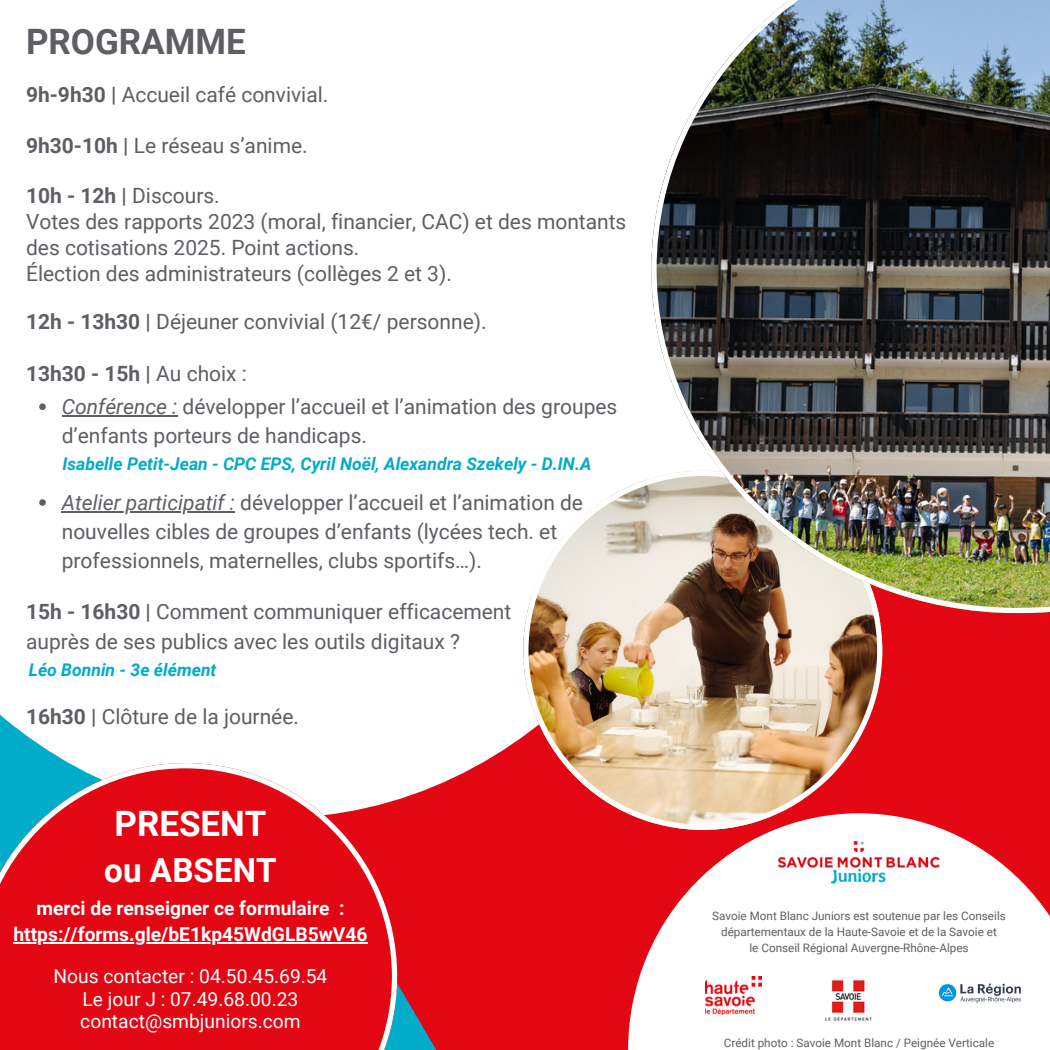
<style>
.page{position:relative;width:1050px;height:1050px;background:#fff}
.page>*{position:absolute;margin:0;border:0;box-sizing:border-box;transform-origin:0 0}
.t1{font:700 35px "Roboto";color:#5e5e64}
.t2{font:700 35px "Roboto";color:#fff}
.t3{font:700 33.25px "Roboto";color:#fff}
.t4{font:21px/26.2px "Roboto";color:#5e5e64}
.t5{font:700 21px "Roboto";color:#5e5e64}
.t6{font:700 19.25px/42px "Roboto";color:#fff;text-align:center}
.t7{font:19.25px/22.4px "Roboto";color:#fff}
.t8{font:italic 700 17.5px "Roboto";color:#00acc9}
.t9{font:11.72px/15.6px "Roboto";color:#5e5e64;text-align:center}
.s1{font-weight:700}
.s2{font-weight:400}
.s3{font-style:italic}
</style>
<div class="page">
<div style="left:882px;top:613px;width:168px;height:200px;background:#e30613"></div>
<div style="left:397px;top:818px;width:231px;height:232px;background:#e30613"></div>
<svg style="left:628px;top:813px;width:422px;height:237px"></svg>
<img style="left:705px;top:976px;width:57px;height:38px">
<img style="left:814px;top:969px;width:68px;height:62px">
<img style="left:523px;top:478px;width:359px;height:352px">
<svg style="left:39px;top:403px;width:7px;height:7px"></svg>
<hr style="left:62px;top:415px;width:115px;height:2px;background:#5e5e64">
<svg style="left:39px;top:499px;width:7px;height:7px"></svg>
<hr style="left:62px;top:511px;width:173px;height:1px;background:#5e5e64">
<img style="left:651px;top:0;width:399px;height:613px">
<svg style="left:0;top:763px;width:397px;height:287px;background:#da2330"></svg>
<hr style="left:14px;top:943px;width:354px;height:1px;background:#fff">
<img style="left:931px;top:967px;width:99px;height:55px">
<img style="left:770px;top:834px;width:179px;height:56px">
<h3 class="t1" style="left:26px;top:22px;width:221px">PROGRAMME</h3>
<h3 class="t4" style="left:26px;top:81px;width:304px"><span class="s1">9h-9h30 |</span> Accueil café convivial.</h3>
<h3 class="t4" style="left:26px;top:132px;width:283px"><span class="s1">9h30-10h |</span> Le réseau s’anime.</h3>
<p class="t4" style="left:26px;top:182px;width:602px"><span class="s1">10h - 12h |</span> Discours.<br>Votes des rapports 2023 (moral, financier, CAC) et des montants des cotisations 2025. Point actions.<br>Élection des administrateurs (collèges 2 et 3).</p>
<p class="t4" style="left:26px;top:308px;width:462px"><span class="s1">12h - 13h30 |</span> Déjeuner convivial (12€/ personne).</p>
<h3 class="t5" style="left:26px;top:362px;width:222px">13h30 - 15h | <span class="s2">Au choix :</span></h3>
<h3 class="t4" style="left:62px;top:392px;width:557px;line-height:28.9px"><span class="s3">Conférence :</span> développer l’accueil et l’animation des groupes d’enfants porteurs de handicaps.</h3>
<h3 class="t8" style="left:62px;top:454px;width:531px">Isabelle Petit-Jean - CPC EPS, Cyril Noël, Alexandra Szekely - D.IN.A</h3>
<h4 class="t4" style="left:62px;top:488px;width:523px;line-height:28.9px"><span class="s3">Atelier participatif :</span> développer l’accueil et l’animation de nouvelles cibles de groupes d’enfants (lycées tech. et professionnels, maternelles, clubs sportifs…).</h4>
<h4 class="t4" style="left:26px;top:596px;width:487px;line-height:30.1px"><span class="s1">15h - 16h30 |</span> Comment communiquer efficacement auprès de ses publics avec les outils digitaux ?</h4>
<h2 class="t8" style="left:29px;top:659px;width:189px">Léo Bonnin - 3e élément</h2>
<p class="t4" style="left:26px;top:703px;width:274px"><span class="s1">16h30 |</span> Clôture de la journée.</p>
<p class="t2" style="left:114px;top:804px;width:154px">PRESENT</p>
<p class="t3" style="left:104px;top:852px;width:174px">ou ABSENT</p>
<p class="t6" style="left:37px;top:888px;width:309px">merci de renseigner ce formulaire :</p>
<p class="t6" style="left:14px;top:914px;width:356px">https://forms.gle/bE1kp45WdGLB5wV46<br><span class="s2">Nous contacter : 04.50.45.69.54</span></p>
<p class="t7" style="left:80px;top:988px;width:222px">Le jour J : 07.49.68.00.23 contact@smbjuniors.com</p>
<p class="t9" style="left:712px;top:909px;width:295px">Savoie Mont Blanc Juniors est soutenue par les Conseils départementaux de la Haute-Savoie et de la Savoie et</p>
<p class="t9" style="left:749px;top:940px;width:221px">le Conseil Régional Auvergne-Rhône-Alpes</p>
<p class="t9" style="left:724px;top:1035px;width:272px">Crédit photo : Savoie Mont Blanc / Peignée Verticale</p>
</div>
